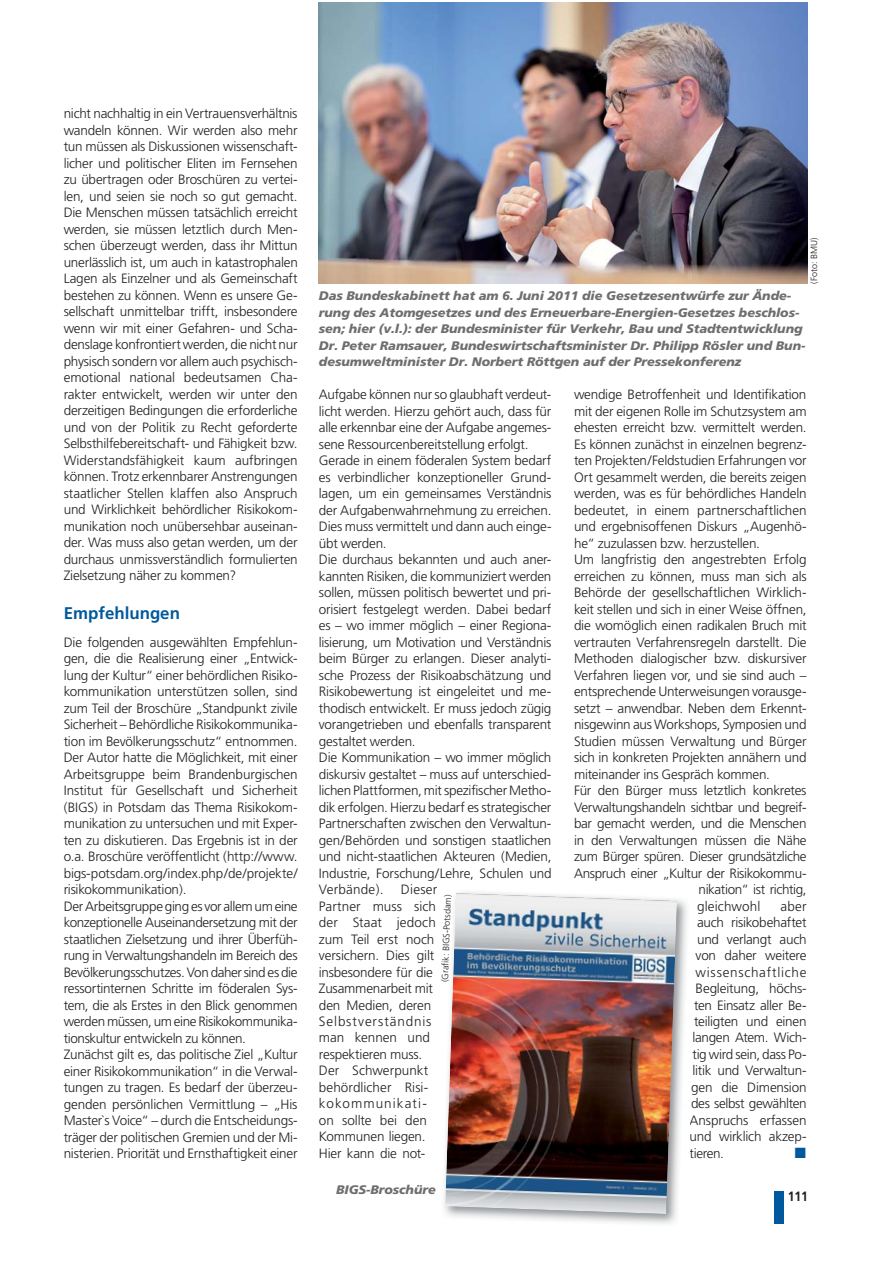
<style>
.page{position:relative;width:893px;height:1263px;background:#fff}
.page>*{position:absolute;margin:0;border:0;box-sizing:border-box;transform-origin:0 0}
.t1{font:700 16.8px "Frutiger";color:#00599d}
.t2{font:300 13.5px/16.5px "Frutiger";letter-spacing:-.02em;color:#231f20}
.t3{font:300 13.5px "Frutiger";letter-spacing:.055em;color:#231f20}
.t4{font:300 13.5px "Frutiger";letter-spacing:.01em;color:#231f20}
.t5{font:700 13.5px "Frutiger";color:#231f20;scale:.9 1}
.t6{font:italic 900 12.3px/16.5px "Frutiger";letter-spacing:-.005em;color:#6d6e70}
.t7{font:300 9px "Frutiger";color:#231f20}
</style>
<div class="page">
<div style="left:774px;top:1191px;width:10px;height:33px;background:#00599d"></div>
<img style="left:319px;top:3px;width:489px;height:281px">
<img style="left:444px;top:892px;width:243px;height:332px">
<img style="left:445px;top:893px;width:232px;height:321px">
<p class="t2" style="left:64px;top:107px;width:236px;text-align:justify">nicht nachhaltig in ein Vertrauensverhältnis wandeln können. Wir werden also mehr tun müssen als Diskussionen wissenschaft&shy;licher und politischer Eliten im Fernsehen zu übertragen oder Broschüren zu vertei&shy;len, und seien sie noch so gut gemacht.<br>Die Menschen müssen tatsächlich erreicht werden, sie müssen letztlich durch Men&shy;schen überzeugt werden, dass ihr Mittun unerlässlich ist, um auch in katastrophalen Lagen als Einzelner und als Gemeinschaft bestehen zu können. Wenn es unsere Ge&shy;sellschaft unmittelbar trifft, insbesondere wenn wir mit einer Gefahren- und Scha&shy;denslage konfrontiert werden, die nicht nur physisch sondern vor allem auch psychisch&shy;emotional national bedeutsamen Cha&shy;rakter entwickelt, werden wir unter den derzeitigen Bedingungen die erforderliche und von der Politik zu Recht geforderte Selbsthilfebereitschaft- und Fähigkeit bzw.<br>Widerstandsfähigkeit kaum aufbringen können. Trotz erkennbarer Anstrengungen staatlicher Stellen klaffen also Anspruch und Wirklichkeit behördlicher Risikokom&shy;munikation noch unübersehbar auseinan&shy;der. Was muss also getan werden, um der durchaus unmissverständlich formulierten Zielsetzung näher zu kommen?</p>
<p class="t1" style="left:64px;top:606px;width:118px">Empfehlungen</p>
<p class="t2" style="left:64px;top:635px;width:235px">Die folgenden ausgewählten Empfehlun&shy;gen, die die Realisierung einer „Entwick&shy;lung der Kultur“ einer behördlichen Risiko&shy;kommunikation unterstützen sollen, sind zum Teil der Broschüre „Standpunkt zivile Sicherheit – Behördliche Risikokommunika&shy;tion im Bevölkerungsschutz“ entnommen.<br>Der Autor hatte die Möglichkeit, mit einer Arbeitsgruppe beim Brandenburgischen Institut für Gesellschaft und Sicherheit (BIGS) in Potsdam das Thema Risikokom&shy;munikation zu untersuchen und mit Exper&shy;ten zu diskutieren. Das Ergebnis ist in der o.a. Broschüre veröffentlicht (http://www. bigs-potsdam.org/index.php/de/projekte/ risikokommunikation).<br>Der Arbeitsgruppe ging es vor allem um eine konzeptionelle Auseinandersetzung mit der staatlichen Zielsetzung und ihrer Überfüh&shy;rung in Verwaltungshandeln im Bereich des Bevölkerungsschutzes. Von daher sind es die ressortinternen Schritte im föderalen Sys&shy;tem, die als Erstes in den Blick genommen werden müssen, um eine Risikokommunika&shy;tionskultur entwickeln zu können.<br>Zunächst gilt es, das politische Ziel „Kultur einer Risikokommunikation“ in die Verwal&shy;tungen zu tragen. Es bedarf der überzeu&shy;genden persönlichen Vermittlung – „His Master`s Voice“ – durch die Entscheidungs&shy;träger der politischen Gremien und der Mi&shy;nisterien. Priorität und Ernsthaftigkeit einer</p>
<p class="t7" style="left:810px;top:284px;width:47px;rotate:-90deg">(Foto: BMU)</p>
<p class="t6" style="left:319px;top:289px;width:488px">Das Bundeskabinett hat am 6. Juni 2011 die Gesetzesentwürfe zur Ände&shy;rung des Atomgesetzes und des Erneuerbare-Energien-Gesetzes beschlos&shy;sen; hier (v.l.): der Bundesminister für Verkehr, Bau und Stadtentwicklung Dr. Peter Ramsauer, Bundeswirtschaftsminister Dr. Philipp Rösler und Bun&shy;desumweltminister Dr. Norbert Röttgen auf der Pressekonferenz</p>
<p class="t2" style="left:319px;top:387px;width:234px">Aufgabe können nur so glaubhaft verdeut&shy;licht werden. Hierzu gehört auch, dass für alle erkennbar eine der Aufgabe angemes&shy;sene Ressourcenbereitstellung erfolgt.<br>Gerade in einem föderalen System bedarf es verbindlicher konzeptioneller Grund&shy;lagen, um ein gemeinsames Verständnis der Aufgabenwahrnehmung zu erreichen.<br>Dies muss vermittelt und dann auch einge&shy;übt werden.<br>Die durchaus bekannten und auch aner&shy;kannten Risiken, die kommuniziert werden sollen, müssen politisch bewertet und pri&shy;orisiert festgelegt werden. Dabei bedarf es – wo immer möglich – einer Regiona&shy;lisierung, um Motivation und Verständnis beim Bürger zu erlangen. Dieser analyti&shy;sche Prozess der Risikoabschätzung und Risikobewertung ist eingeleitet und me&shy;thodisch entwickelt. Er muss jedoch zügig vorangetrieben und ebenfalls transparent gestaltet werden.<br>Die Kommunikation – wo immer möglich diskursiv gestaltet – muss auf unterschied&shy;lichen Plattformen, mit spezifischer Metho&shy;dik erfolgen. Hierzu bedarf es strategischer Partnerschaften zwischen den Verwaltun&shy;gen/Behörden und sonstigen staatlichen und nicht-staatlichen Akteuren (Medien, Industrie, Forschung/Lehre, Schulen und Verbände).</p>
<p class="t2" style="left:319px;top:882px;width:120px;text-indent:82px">Dieser<br>Partner muss sich der Staat jedoch zum Teil erst noch versichern. Dies gilt insbesondere für die<br>Zusammenarbeit mit den Medien, deren<br>Selbstverständnis man kennen und respektieren muss.<br>Der Schwerpunkt behördlicher Risi&shy;kokommunikati&shy;on sollte bei den<br>Kommunen liegen.<br>Hier kann die not-</p>
<p class="t7" style="left:441px;top:982px;width:89px;rotate:-88deg">(Grafik: BIGS-Potsdam)</p>
<p class="t6" style="left:336px;top:1182px;width:101px">BIGS-Broschüre</p>
<p class="t2" style="left:574px;top:387px;width:234px">wendige Betroffenheit und Identifikation</p>
<p class="t2" style="left:574px;top:404px;width:234px">mit der eigenen Rolle im Schutzsystem am</p>
<p class="t2" style="left:574px;top:420px;width:234px">ehesten erreicht bzw. vermittelt werden.</p>
<p class="t2" style="left:574px;top:437px;width:234px">Es können zunächst in einzelnen begrenz-</p>
<p class="t2" style="left:574px;top:453px;width:234px">ten Projekten/Feldstudien Erfahrungen vor</p>
<p class="t2" style="left:574px;top:470px;width:234px">Ort gesammelt werden, die bereits zeigen</p>
<p class="t2" style="left:574px;top:486px;width:234px">werden, was es für behördliches Handeln</p>
<p class="t2" style="left:574px;top:503px;width:234px">bedeutet, in einem partnerschaftlichen</p>
<p class="t2" style="left:574px;top:519px;width:234px">und ergebnisoffenen Diskurs „Augenhö-</p>
<p class="t2" style="left:574px;top:536px;width:187px">he“ zuzulassen bzw. herzustellen.</p>
<p class="t2" style="left:574px;top:552px;width:234px">Um langfristig den angestrebten Erfolg</p>
<p class="t2" style="left:574px;top:569px;width:234px">erreichen zu können, muss man sich als</p>
<p class="t2" style="left:574px;top:585px;width:234px">Behörde der gesellschaftlichen Wirklich-</p>
<p class="t2" style="left:574px;top:602px;width:234px">keit stellen und sich in einer Weise öffnen,</p>
<p class="t2" style="left:574px;top:618px;width:234px">die womöglich einen radikalen Bruch mit</p>
<p class="t2" style="left:574px;top:635px;width:234px">vertrauten Verfahrensregeln darstellt. Die</p>
<p class="t2" style="left:574px;top:651px;width:234px">Methoden dialogischer bzw. diskursiver</p>
<p class="t2" style="left:574px;top:668px;width:234px">Verfahren liegen vor, und sie sind auch –</p>
<p class="t2" style="left:574px;top:684px;width:234px">entsprechende Unterweisungen vorausge-</p>
<p class="t2" style="left:574px;top:701px;width:234px">setzt – anwendbar. Neben dem Erkennt-</p>
<p class="t2" style="left:574px;top:717px;width:234px">nisgewinn aus Workshops, Symposien und</p>
<p class="t2" style="left:574px;top:734px;width:234px">Studien müssen Verwaltung und Bürger</p>
<p class="t2" style="left:574px;top:750px;width:234px">sich in konkreten Projekten annähern und</p>
<p class="t2" style="left:574px;top:767px;width:197px">miteinander ins Gespräch kommen.</p>
<p class="t2" style="left:574px;top:783px;width:234px">Für den Bürger muss letztlich konkretes</p>
<p class="t2" style="left:574px;top:800px;width:234px">Verwaltungshandeln sichtbar und begreif-</p>
<p class="t2" style="left:574px;top:816px;width:234px">bar gemacht werden, und die Menschen</p>
<p class="t2" style="left:574px;top:833px;width:234px">in den Verwaltungen müssen die Nähe</p>
<p class="t2" style="left:574px;top:849px;width:234px">zum Bürger spüren. Dieser grundsätzliche</p>
<p class="t2" style="left:574px;top:866px;width:234px">Anspruch einer „Kultur der Risikokommu-</p>
<p class="t2" style="left:698px;top:882px;width:109px">nikation“ ist richtig,</p>
<p class="t4" style="left:697px;top:900px;width:65px">gleichwohl</p>
<p class="t2" style="left:780px;top:899px;width:28px">aber</p>
<p class="t2" style="left:697px;top:915px;width:111px">auch risikobehaftet</p>
<p class="t2" style="left:697px;top:932px;width:111px">und verlangt auch</p>
<p class="t2" style="left:695px;top:948px;width:112px">von daher weitere</p>
<p class="t3" style="left:695px;top:966px;width:112px">wissenschaftliche</p>
<p class="t2" style="left:695px;top:981px;width:113px">Begleitung, höchs-</p>
<p class="t2" style="left:694px;top:998px;width:114px">ten Einsatz aller Be-</p>
<p class="t2" style="left:694px;top:1014px;width:114px">teiligten und einen</p>
<p class="t2" style="left:692px;top:1031px;width:115px">langen Atem. Wich-</p>
<p class="t2" style="left:692px;top:1047px;width:115px">tig wird sein, dass Po-</p>
<p class="t2" style="left:692px;top:1064px;width:115px">litik und Verwaltun-</p>
<p class="t2" style="left:691px;top:1080px;width:117px">gen die Dimension</p>
<p class="t2" style="left:691px;top:1097px;width:117px">des selbst gewählten</p>
<p class="t2" style="left:689px;top:1113px;width:118px">Anspruchs erfassen</p>
<p class="t2" style="left:689px;top:1130px;width:118px">und wirklich akzep-</p>
<p class="t2" style="left:689px;top:1146px;width:36px">tieren.</p>
<p class="t5" style="left:788px;top:1191px;width:24px">111</p>
</div>
